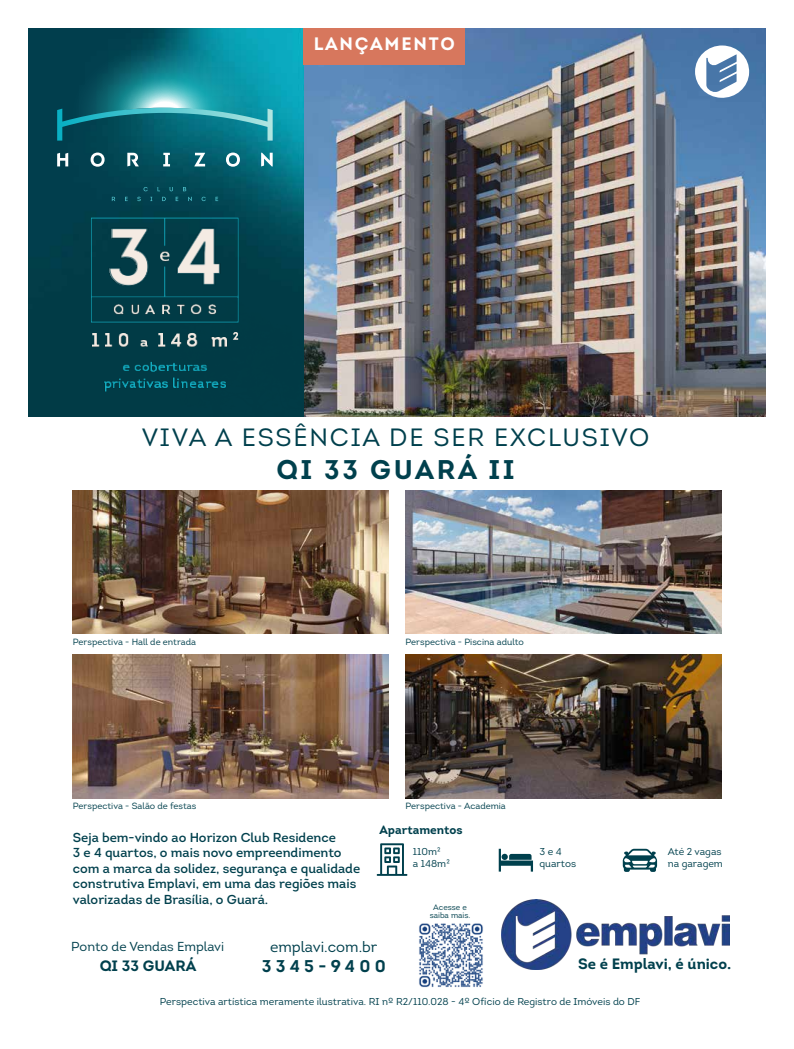
<style>
.page{position:relative;width:794px;height:1049px;background:#fff}
.page>*{position:absolute;margin:0;border:0;box-sizing:border-box;transform-origin:0 0}
.t1{font:700 27px "Intro";letter-spacing:.1em;color:#00404d}
.t2{font:25px "Intro";letter-spacing:.07em;color:#00404d}
.t3{font:700 18px "Intro";letter-spacing:.1em;color:#fff}
.t4{font:700 17px "Intro";letter-spacing:.25em;color:#00404d}
.t5{font:700 15px "Intro";color:#00404d}
.t6{font:15px "Intro";color:#00404d}
.t7{font:13px/15.6px "Intro";color:#00404d}
.t8{font:13px "Intro";color:#00404d}
.t9{font:700 12px "Intro";color:#00404d}
.t10{font:10px/12px "Intro";color:#00404d}
.t11{font:9px "Intro";color:#00404d}
.t12{font:8px/8px "Intro";color:#00404d;text-align:center}
</style>
<div class="page">
<img style="left:303px;top:28px;width:462px;height:389px">
<img style="left:28px;top:28px;width:275px;height:389px">
<svg style="left:57px;top:44px;width:216px;height:97px;background:#157b89"></svg>
<svg style="left:57px;top:153px;width:11px;height:13px"></svg>
<svg style="left:91px;top:153px;width:14px;height:14px"></svg>
<svg style="left:163px;top:153px;width:7px;height:13px"></svg>
<svg style="left:194px;top:153px;width:11px;height:13px"></svg>
<svg style="left:226px;top:153px;width:14px;height:14px"></svg>
<svg style="left:261px;top:153px;width:12px;height:13px"></svg>
<svg style="left:127px;top:153px;width:12px;height:13px"></svg>
<svg style="left:144px;top:187px;width:4px;height:4px"></svg>
<svg style="left:157px;top:187px;width:3px;height:4px"></svg>
<svg style="left:170px;top:187px;width:3px;height:4px"></svg>
<svg style="left:183px;top:187px;width:3px;height:4px"></svg>
<svg style="left:112px;top:197px;width:3px;height:4px"></svg>
<svg style="left:125px;top:197px;width:3px;height:4px"></svg>
<svg style="left:137px;top:197px;width:4px;height:4px"></svg>
<svg style="left:162px;top:197px;width:4px;height:4px"></svg>
<svg style="left:188px;top:197px;width:4px;height:4px"></svg>
<svg style="left:202px;top:197px;width:4px;height:4px"></svg>
<svg style="left:215px;top:197px;width:3px;height:4px"></svg>
<img style="left:91px;top:218px;width:148px;height:174px">
<img style="left:73px;top:490px;width:315px;height:144px">
<img style="left:73px;top:655px;width:315px;height:143px">
<img style="left:405px;top:490px;width:316px;height:144px">
<img style="left:405px;top:655px;width:316px;height:143px">
<img style="left:501px;top:899px;width:228px;height:70px">
<div style="left:303px;top:28px;width:162px;height:36px;background:#d7775d"></div>
<img style="left:419px;top:923px;width:64px;height:65px">
<svg style="left:623px;top:849px;width:34px;height:23px"></svg>
<svg style="left:499px;top:849px;width:34px;height:22px"></svg>
<div style="left:501px;top:854px;width:7px;height:6px;background:#00404d;border-radius:50%"></div>
<svg style="left:695px;top:45px;width:54px;height:53px"></svg>
<svg style="left:377px;top:843px;width:30px;height:33px"></svg>
<h3 class="t3" style="left:314px;top:33px;width:143px">LANÇAMENTO</h3>
<h2 class="t2" style="left:142px;top:422px;width:509px">VIVA A ESSÊNCIA DE SER EXCLUSIVO</h2>
<h1 class="t1" style="left:276px;top:452px;width:240px">QI 33 GUARÁ II</h1>
<p class="t11" style="left:73px;top:636px;width:125px">Perspectiva - Hall de entrada</p>
<p class="t11" style="left:405px;top:636px;width:120px">Perspectiva - Piscina adulto</p>
<p class="t11" style="left:73px;top:800px;width:125px">Perspectiva - Salão de festas</p>
<p class="t7" style="left:73px;top:829px;width:289px">Seja bem-vindo ao Horizon Club Residence<br>3 e 4 quartos, o mais novo empreendimento com a marca da solidez, segurança e qualidade construtiva Emplavi, em uma das regiões mais valorizadas de Brasília, o Guará.</p>
<p class="t11" style="left:405px;top:800px;width:102px">Perspectiva - Academia</p>
<p class="t10" style="left:413px;top:845px;width:39px">110m²<br>a 148m²</p>
<p class="t10" style="left:539px;top:845px;width:38px">3 e 4 quartos</p>
<p class="t10" style="left:667px;top:845px;width:57px">Até 2 vagas na garagem</p>
<p class="t9" style="left:379px;top:822px;width:85px">Apartamentos</p>
<p class="t12" style="left:430px;top:903px;width:42px">Acesse e saiba mais.</p>
<p class="t8" style="left:71px;top:938px;width:154px">Ponto de Vendas Emplavi</p>
<p class="t5" style="left:100px;top:956px;width:98px">QI 33 GUARÁ</p>
<p class="t6" style="left:270px;top:937px;width:109px">emplavi.com.br</p>
<h3 class="t4" style="left:262px;top:955px;width:126px">3345-9400</h3>
<p class="t5" style="left:578px;top:954px;width:155px">Se é Emplavi, é único.</p>
<p class="t10" style="left:160px;top:996px;width:482px">Perspectiva artística meramente ilustrativa. RI nº R2/110.028 - 4º Ofício de Registro de Imóveis do DF</p>
</div>
